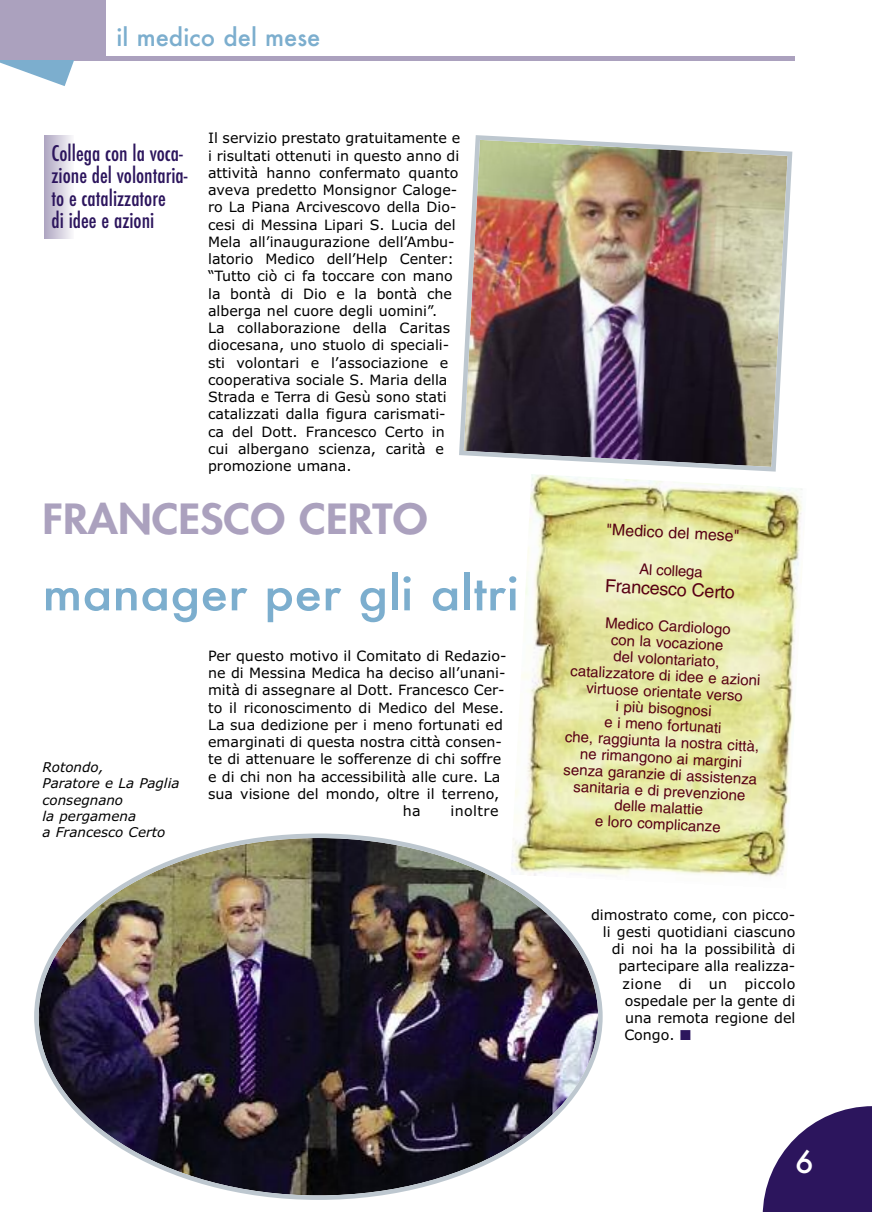
<style>
.page{position:relative;width:872px;height:1212px;background:#fff}
.page>*{position:absolute;margin:0;border:0;box-sizing:border-box;transform-origin:0 0}
.t1{font:500 45.75px "Futura";color:#7caece;scale:1.1 1}
.t2{font:800 40.5px "Futura";color:#aba1be;scale:1.1 1}
.t3{font:500 30px "Futura";color:#fff}
.t4{font:500 24px "Futura";color:#7caece}
.t5{font:500 condensed 21px/22.5px "Futura";color:#2c155d}
.t6{font:18px "Helvetica";color:#580013}
.t7{font:15.9px "Helvetica";color:#580013}
.t8{font:15px/16.5px "Helvetica";color:#580013;text-align:center}
.t9{font:14.25px/17.2px "Verdana";color:#000}
.t10{font:14.25px "Verdana";letter-spacing:.025em;color:#000}
.t11{font:italic 13.5px/16.2px "Verdana";color:#000}
.s1{color:#2c155d}
</style>
<div class="page">
<svg style="left:762px;top:1106px;width:110px;height:106px"></svg>
<hr style="left:74px;top:56px;width:720px;height:4px;background:#aba1be">
<svg style="left:0;top:60px;width:92px;height:26px"></svg>
<div style="left:0;top:0;width:106px;height:60px;background:#aba1be"></div>
<svg style="left:44px;top:136px;width:28px;height:102px;background:#d1ccdc"></svg>
<img style="left:514px;top:474px;width:288px;height:403px">
<img style="left:459px;top:135px;width:334px;height:337px">
<img style="left:34px;top:833px;width:568px;height:367px">
<h3 class="t4" style="left:117px;top:24px;width:205px">il medico del mese</h3>
<h3 class="t5" style="left:52px;top:142px;width:138px">Collega con la voca&shy;zione del volontaria&shy;to e catalizzatore<br>di idee e azioni</h3>
<p class="t9" style="left:208px;top:130px;width:253px">Il servizio prestato gratuitamente e i risultati ottenuti in questo anno di attività hanno confermato quanto aveva predetto Monsignor Caloge&shy;ro La Piana Arcivescovo della Dio&shy;cesi di Messina Lipari S. Lucia del Mela all’inaugurazione dell’Ambu&shy;latorio Medico dell’Help Center: “Tutto ciò ci fa toccare con mano la bontà di Dio e la bontà che alberga nel cuore degli uomini”.<br>La collaborazione della Caritas diocesana, uno stuolo di speciali&shy;sti volontari e l’associazione e cooperativa sociale S. Maria della Strada e Terra di Gesù sono stati catalizzati dalla figura carismati&shy;ca del Dott. Francesco Certo in cui albergano scienza, carità e promozione umana.</p>
<h2 class="t2" style="left:42px;top:500px;width:351px">FRANCESCO CERTO</h2>
<h1 class="t1" style="left:42px;top:568px;width:435px">manager per gli altri</h1>
<p class="t11" style="left:43px;top:759px;width:138px">Rotondo,<br>Paratore e La Paglia consegnano<br>la pergamena<br>a Francesco Certo</p>
<p class="t9" style="left:208px;top:647px;width:300px">Per questo motivo il Comitato di Redazio-</p>
<p class="t9" style="left:208px;top:665px;width:299px">ne di Messina Medica ha deciso all’unani-</p>
<p class="t9" style="left:208px;top:682px;width:298px">mità di assegnare al Dott. Francesco Cer-</p>
<p class="t9" style="left:208px;top:699px;width:297px">to il riconoscimento di Medico del Mese.</p>
<p class="t9" style="left:208px;top:716px;width:296px">La sua dedizione per i meno fortunati ed</p>
<p class="t9" style="left:208px;top:734px;width:295px">emarginati di questa nostra città consen-</p>
<p class="t9" style="left:208px;top:751px;width:294px">te di attenuare le sofferenze di chi soffre</p>
<p class="t9" style="left:208px;top:768px;width:294px">e di chi non ha accessibilità alle cure. La</p>
<p class="t9" style="left:208px;top:785px;width:293px">sua visione del mondo, oltre il terreno,</p>
<p class="t9" style="left:403px;top:803px;width:19px">ha</p>
<p class="t10" style="left:450px;top:803px;width:49px">inoltre</p>
<p class="t7" style="left:607px;top:523px;width:134px;rotate:3deg">"Medico del mese"</p>
<p class="t8" style="left:639px;top:562px;width:65px;rotate:3deg">Al collega</p>
<p class="t6" style="left:605px;top:579px;width:131px;rotate:3deg">Francesco Certo</p>
<p class="t8" style="left:571px;top:614px;width:196px;rotate:3deg">Medico Cardiologo<br>con la vocazione<br>del volontariato,<br>catalizzatore di idee e azioni virtuose orientate verso<br>i più bisognosi<br>e i meno fortunati<br>che, raggiunta la nostra città, ne rimangono ai margini senza garanzie di assistenza sanitaria e di prevenzione delle malattie<br>e loro complicanze</p>
<p class="t9" style="left:591px;top:906px;width:206px">dimostrato come, con picco-</p>
<p class="t9" style="left:603px;top:923px;width:194px">li gesti quotidiani ciascuno</p>
<p class="t9" style="left:612px;top:941px;width:185px">di noi ha la possibilità di</p>
<p class="t9" style="left:618px;top:958px;width:178px">partecipare alla realizza-</p>
<p class="t10" style="left:622px;top:975px;width:174px">zione di un piccolo</p>
<p class="t9" style="left:624px;top:992px;width:172px">ospedale per la gente di</p>
<p class="t9" style="left:625px;top:1010px;width:172px">una remota regione del</p>
<p class="t9" style="left:624px;top:1027px;width:68px">Congo. <span class="s1">■</span></p>
<h3 class="t3" style="left:795px;top:1145px;width:20px">6</h3>
</div>
